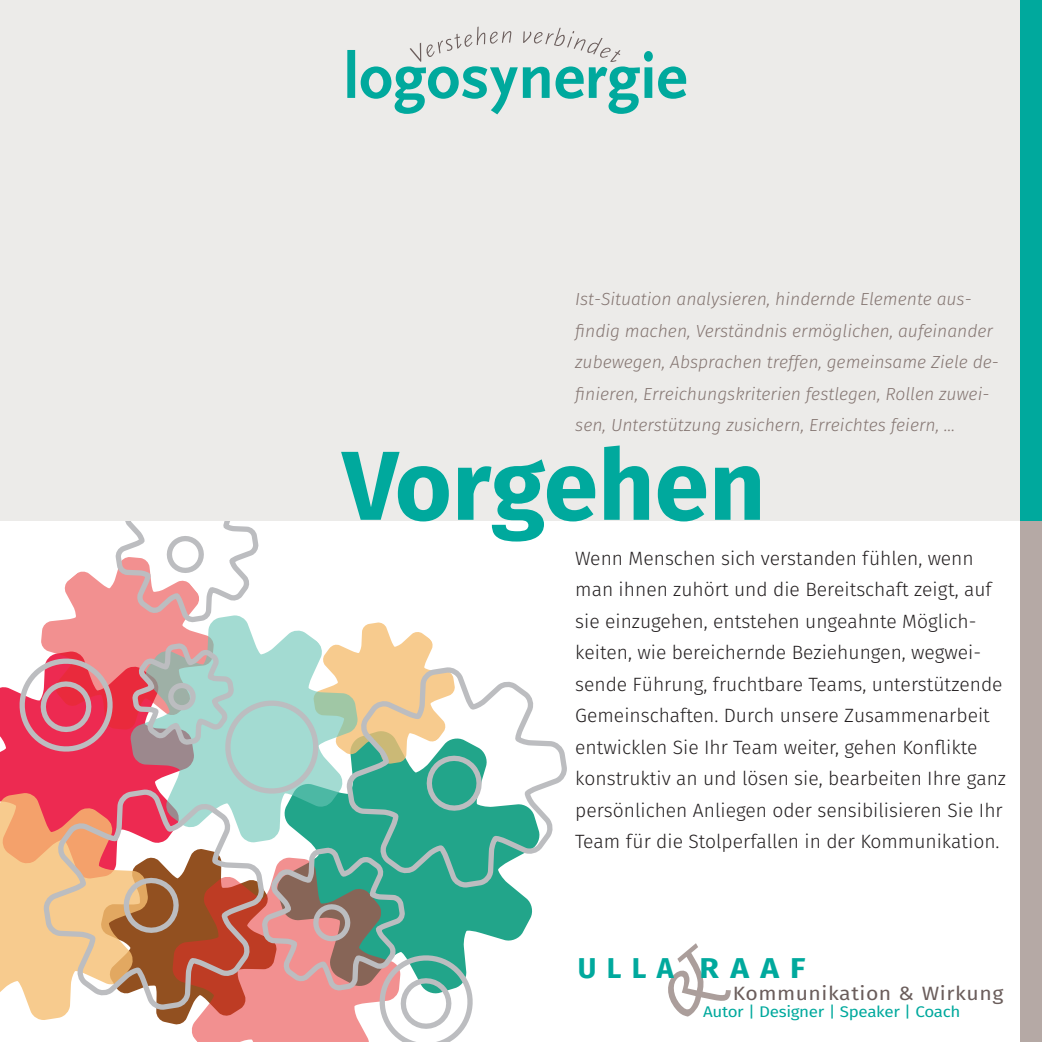
<style>
.page{position:relative;width:1042px;height:1042px;background:#fff}
.page>*{position:absolute;margin:0;border:0;box-sizing:border-box;transform-origin:0 0}
.t1{font:700 98px "Fira Sans";color:#00a99d}
.t2{font:700 28.7px "Fira Sans";letter-spacing:.36em;color:#00a99d}
.t3{font:300 19.25px/31.5px "Fira Sans";color:#231f20}
.t4{font:19.25px "Fira Sans";letter-spacing:.025em;color:#6b5e5c;scale:1.1 1}
.t5{font:italic 300 17.5px/31.5px "Fira Sans";color:#847571}
.t6{font:15.4px "Fira Sans";letter-spacing:-.02em;color:#00a99d;scale:1.1 1}
</style>
<div class="page">
<div style="left:0;top:0;width:1042px;height:521px;background:#ecebe9"></div>
<svg style="left:482px;top:891px;width:51px;height:50px;fill:#22a58a"></svg>
<svg style="left:482px;top:681px;width:85px;height:210px"></svg>
<svg style="left:0;top:521px;width:482px;height:521px"></svg>
<svg style="left:347px;top:27px;width:339px;height:87px"></svg>
<div style="left:1021px;top:0;width:21px;height:521px;background:#00a99d"></div>
<div style="left:1021px;top:521px;width:21px;height:521px;background:#b5a9a5"></div>
<p class="t5" style="left:575px;top:285px;width:425px">Ist-Situation analysieren, hindernde Elemente aus&shy;findig machen, Verständnis ermöglichen, aufeinander zubewegen, Absprachen treffen, gemeinsame Ziele de&shy;finieren, Erreichungskriterien festlegen, Rollen zuwei&shy;sen, Unterstützung zusichern, Erreichtes feiern, …</p>
<h1 class="t1" style="left:342px;top:417px;width:425px">Vorgehen</h1>
<p class="t3" style="left:575px;top:543px;width:432px">Wenn Menschen sich verstanden fühlen, wenn man ihnen zuhört und die Bereitschaft zeigt, auf sie einzugehen, entstehen ungeahnte Möglich&shy;keiten, wie bereichernde Beziehungen, wegwei&shy;sende Führung, fruchtbare Teams, unterstützende Gemeinschaften. Durch unsere Zusammenarbeit entwicklen Sie Ihr Team weiter, gehen Konflikte konstruktiv an und lösen sie, bearbeiten Ihre ganz persönlichen Anliegen oder sensibilisieren Sie Ihr Team für die Stolperfallen in der Kommunikation.</p>
<h2 class="t2" style="left:578px;top:948px;width:229px">ULLA RAAF</h2>
<p class="t4" style="left:733px;top:979px;width:247px">Kommunikation &amp; Wirkung</p>
<p class="t6" style="left:703px;top:1000px;width:235px">Autor | Designer | Speaker | Coach</p>
</div>
